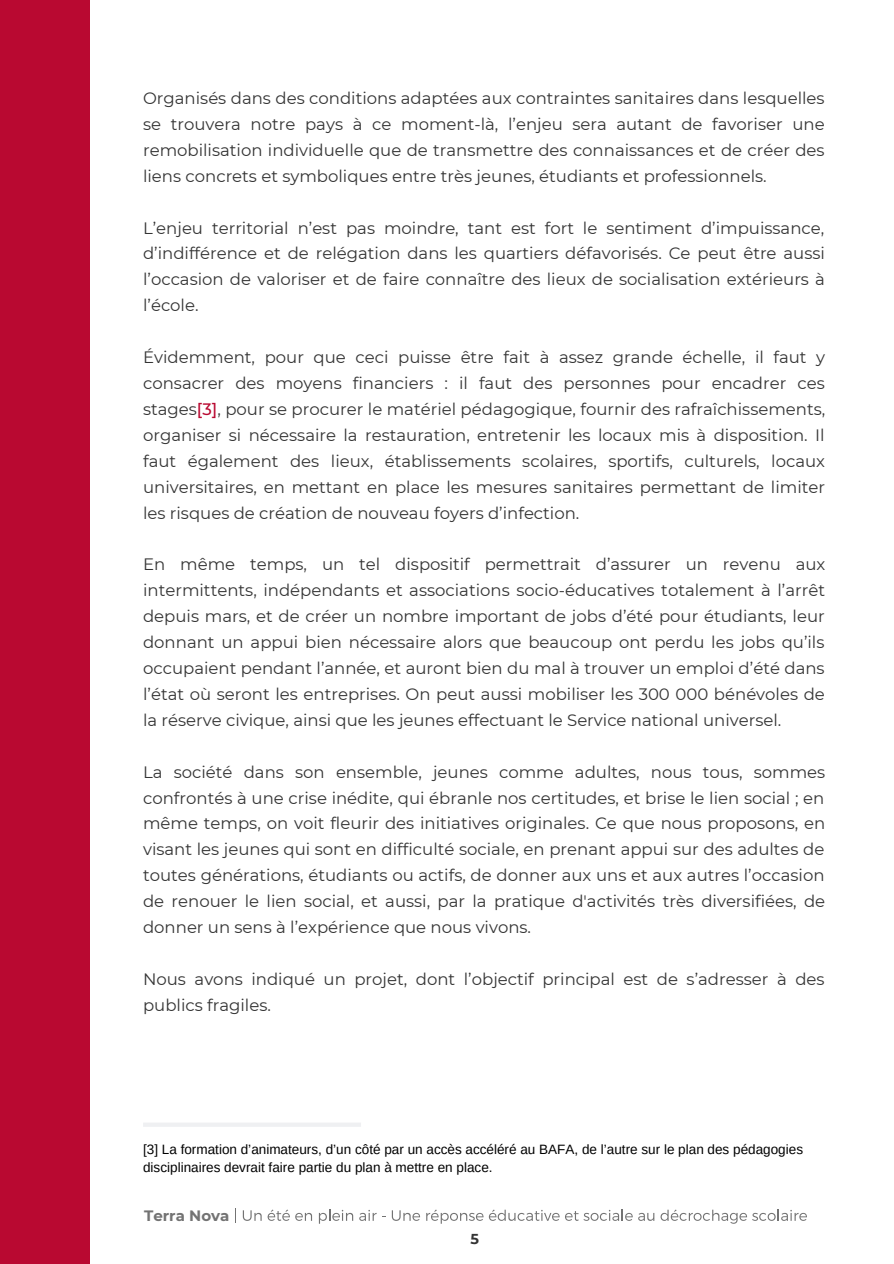
<style>
.page{position:relative;width:894px;height:1264px;background:#fff}
.page>*{position:absolute;margin:0;border:0;box-sizing:border-box;transform-origin:0 0}
.t1{font:16.5px/26px "Montserrat";color:#343434;text-align:justify}
.t2{font:700 15px "Montserrat";color:#737373}
.t3{font:700 14.4px "Montserrat";color:#343434}
.t4{font:13.5px/18px "Arimo";color:#000}
.s1{font-weight:500;color:#b90931}
</style>
<div class="page">
<div style="left:0;top:0;width:90px;height:1263px;background:#b90931"></div>
<svg style="left:143px;top:1123px;width:218px;height:3px"></svg>
<svg style="left:235px;top:1208px;width:1px;height:14px"></svg>
<svg style="left:243px;top:1210px;width:18px;height:10px"></svg>
<svg style="left:267px;top:1209px;width:45px;height:11px"></svg>
<svg style="left:319px;top:1209px;width:34px;height:14px"></svg>
<svg style="left:359px;top:1210px;width:17px;height:10px"></svg>
<svg style="left:391px;top:1210px;width:29px;height:10px"></svg>
<svg style="left:426px;top:1209px;width:133px;height:14px"></svg>
<svg style="left:565px;top:1209px;width:67px;height:11px"></svg>
<svg style="left:638px;top:1212px;width:16px;height:8px"></svg>
<svg style="left:660px;top:1209px;width:146px;height:14px"></svg>
<p class="t1" style="left:143px;top:85px;width:683px">Organisés dans des conditions adaptées aux contraintes sanitaires dans lesquelles se trouvera notre pays à ce moment-là, l’enjeu sera autant de favoriser une remobilisation individuelle que de transmettre des connaissances et de créer des liens concrets et symboliques entre très jeunes, étudiants et professionnels.</p>
<p class="t1" style="left:143px;top:215px;width:683px">L’enjeu territorial n’est pas moindre, tant est fort le sentiment d’impuissance, d’indifférence et de relégation dans les quartiers défavorisés. Ce peut être aussi l’occasion de valoriser et de faire connaître des lieux de socialisation extérieurs à l’école.</p>
<p class="t1" style="left:143px;top:344px;width:683px">Évidemment, pour que ceci puisse être fait à assez grande échelle, il faut y consacrer des moyens financiers : il faut des personnes pour encadrer ces stages<span class="s1">[3]</span>, pour se procurer le matériel pédagogique, fournir des rafraîchissements, organiser si nécessaire la restauration, entretenir les locaux mis à disposition. Il faut également des lieux, établissements scolaires, sportifs, culturels, locaux universitaires, en mettant en place les mesures sanitaires permettant de limiter les risques de création de nouveau foyers d’infection.</p>
<p class="t1" style="left:143px;top:551px;width:683px">En même temps, un tel dispositif permettrait d’assurer un revenu aux intermittents, indépendants et associations socio-éducatives totalement à l’arrêt depuis mars, et de créer un nombre important de jobs d’été pour étudiants, leur donnant un appui bien nécessaire alors que beaucoup ont perdu les jobs qu’ils occupaient pendant l’année, et auront bien du mal à trouver un emploi d’été dans l’état où seront les entreprises. On peut aussi mobiliser les 300 000 bénévoles de la réserve civique, ainsi que les jeunes effectuant le Service national universel.</p>
<p class="t1" style="left:143px;top:758px;width:683px">La société dans son ensemble, jeunes comme adultes, nous tous, sommes confrontés à une crise inédite, qui ébranle nos certitudes, et brise le lien social ; en même temps, on voit fleurir des initiatives originales. Ce que nous proposons, en visant les jeunes qui sont en difficulté sociale, en prenant appui sur des adultes de toutes générations, étudiants ou actifs, de donner aux uns et aux autres l’occasion de renouer le lien social, et aussi, par la pratique d'activités très diversifiées, de donner un sens à l’expérience que nous vivons.</p>
<p class="t1" style="left:143px;top:966px;width:682px">Nous avons indiqué un projet, dont l’objectif principal est de s’adresser à des publics fragiles.</p>
<p class="t4" style="left:143px;top:1140px;width:661px">[3] La formation d’animateurs, d’un côté par un accès accéléré au BAFA, de l’autre sur le plan des pédagogies disciplinaires devrait faire partie du plan à mettre en place.</p>
<p class="t2" style="left:144px;top:1206px;width:87px">Terra Nova</p>
<p class="t3" style="left:470px;top:1229px;width:10px">5</p>
</div>
